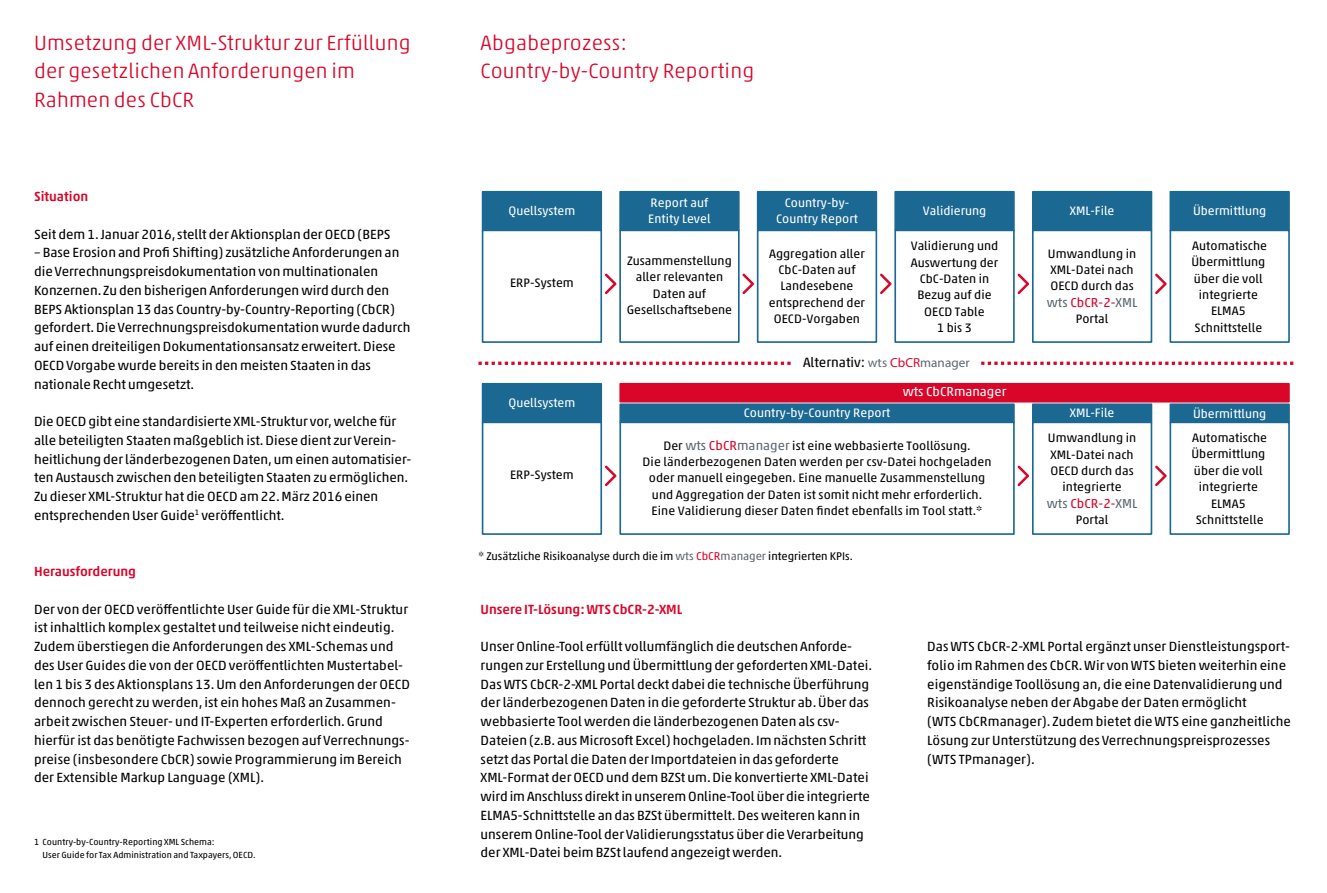
<style>
.page{position:relative;width:1327px;height:893px;background:#fff}
.page>*{position:absolute;margin:0;border:0;box-sizing:border-box;transform-origin:0 0}
.page-title___light_r{font:300 21px/28.5px "Akko Rounded Pro";letter-spacing:.01em;color:#da0629}
.text___regular_black{font:13.5px/18.8px "Akko Pro";color:#000}
.headline_4r_9___medi{font:500 13.5px "Akko Pro";color:#da0629}
.t1{font:13.2px "Akko Pro";letter-spacing:.005em;color:#da0629}
.t2{font:13.2px "Akko Pro";color:#fff}
.t3{font:12.45px/16.4px "Akko Pro";letter-spacing:.005em;color:#000;text-align:center}
.t4{font:12.45px/16.4px "Akko Pro";letter-spacing:.005em;color:#fff}
.t5{font:11.25px "Akko Pro";letter-spacing:-.005em;color:#000}
.footnote___regular_b{font:9px/12.8px "Akko Pro";letter-spacing:.005em;color:#000}
.s1{color:#5d6770}
.s2{font-family:"Myriad Pro";font-size:13.2px;color:#5d6770}
.s3{font-family:"Myriad Pro";font-size:13.2px;color:#da0629}
.s4{font-size:13.2px;color:#5d6770}
.s5{font-size:13.2px;color:#da0629}
.s6{font-size:11.55px;color:#5d6770}
.s7{font-size:11.55px;color:#da0629}
</style>
<div class="page">
<div style="left:482px;top:192px;width:119px;height:38px;background:#1b6893"></div>
<div style="left:482px;top:191px;width:120px;height:40px;border:2px solid #1b6893"></div>
<div style="left:620px;top:192px;width:119px;height:38px;background:#1b6893"></div>
<div style="left:619px;top:191px;width:120px;height:40px;border:2px solid #1b6893"></div>
<div style="left:757px;top:192px;width:119px;height:38px;background:#1b6893"></div>
<div style="left:757px;top:191px;width:120px;height:40px;border:2px solid #1b6893"></div>
<div style="left:1170px;top:192px;width:119px;height:38px;background:#1b6893"></div>
<div style="left:1169px;top:191px;width:120px;height:40px;border:2px solid #1b6893"></div>
<div style="left:1033px;top:192px;width:118px;height:38px;background:#1b6893"></div>
<div style="left:1032px;top:191px;width:120px;height:40px;border:2px solid #1b6893"></div>
<div style="left:895px;top:192px;width:119px;height:38px;background:#1b6893"></div>
<div style="left:894px;top:191px;width:120px;height:40px;border:2px solid #1b6893"></div>
<div style="left:482px;top:229px;width:120px;height:114px;border:2px solid #1b6893"></div>
<div style="left:619px;top:229px;width:120px;height:114px;border:2px solid #1b6893"></div>
<div style="left:757px;top:229px;width:120px;height:114px;border:2px solid #1b6893"></div>
<div style="left:1169px;top:229px;width:120px;height:114px;border:2px solid #1b6893"></div>
<div style="left:1032px;top:229px;width:120px;height:114px;border:2px solid #1b6893"></div>
<div style="left:894px;top:229px;width:120px;height:114px;border:2px solid #1b6893"></div>
<div style="left:482px;top:384px;width:119px;height:38px;background:#1b6893"></div>
<div style="left:482px;top:383px;width:120px;height:40px;border:2px solid #1b6893"></div>
<div style="left:482px;top:421px;width:120px;height:114px;border:2px solid #1b6893"></div>
<div style="left:620px;top:384px;width:669px;height:18px;background:#da0629"></div>
<div style="left:619px;top:383px;width:670px;height:19px;border:2px solid #da0629"></div>
<div style="left:619px;top:421px;width:395px;height:114px;border:2px solid #1b6893"></div>
<div style="left:620px;top:404px;width:394px;height:18px;background:#1b6893"></div>
<div style="left:619px;top:403px;width:395px;height:20px;border:2px solid #1b6893"></div>
<div style="left:1032px;top:421px;width:120px;height:114px;border:2px solid #1b6893"></div>
<div style="left:1033px;top:404px;width:118px;height:18px;background:#1b6893"></div>
<div style="left:1032px;top:403px;width:120px;height:20px;border:2px solid #1b6893"></div>
<div style="left:1169px;top:421px;width:120px;height:114px;border:2px solid #1b6893"></div>
<div style="left:1170px;top:404px;width:119px;height:18px;background:#1b6893"></div>
<div style="left:1169px;top:403px;width:120px;height:20px;border:2px solid #1b6893"></div>
<svg style="left:605px;top:274px;width:11px;height:20px"></svg>
<svg style="left:742px;top:274px;width:12px;height:20px"></svg>
<svg style="left:880px;top:274px;width:11px;height:20px"></svg>
<svg style="left:1155px;top:274px;width:11px;height:20px"></svg>
<svg style="left:1017px;top:274px;width:12px;height:20px"></svg>
<svg style="left:605px;top:466px;width:11px;height:20px"></svg>
<svg style="left:1017px;top:466px;width:12px;height:20px"></svg>
<svg style="left:1155px;top:466px;width:11px;height:20px"></svg>
<svg style="left:478px;top:362px;width:313px;height:3px"></svg>
<svg style="left:981px;top:362px;width:312px;height:3px"></svg>
<p class="page-title___light_r" style="left:34px;top:28px;width:378px">Umsetzung der XML-Struktur zur Erfüllung der gesetzlichen Anforderungen im</p>
<p class="page-title___light_r" style="left:34px;top:85px;width:161px">Rahmen des CbCR</p>
<p class="headline_4r_9___medi" style="left:34px;top:188px;width:56px">Situation</p>
<p class="text___regular_black" style="left:34px;top:224px;width:358px">Seit dem 1. Januar 2016, stellt der Aktionsplan der OECD (BEPS</p>
<p class="text___regular_black" style="left:34px;top:243px;width:378px">– Base Erosion and Profi Shifting) zusätzliche Anforderungen an die Verrechnungspreisdokumentation von multinationalen Konzernen. Zu den bisherigen Anforderungen wird durch den BEPS Aktionsplan 13 das Country-by-Country-Reporting (CbCR) gefordert. Die Verrechnungspreisdokumentation wurde dadurch auf einen dreiteiligen Dokumentationsansatz erweitert. Diese OECD Vorgabe wurde bereits in den meisten Staaten in das nationale Recht umgesetzt.</p>
<p class="text___regular_black" style="left:34px;top:412px;width:379px">Die OECD gibt eine standardisierte XML-Struktur vor, welche für alle beteiligten Staaten maßgeblich ist. Diese dient zur Verein&shy;heitlichung der länderbezogenen Daten, um einen automatisier&shy;ten Austausch zwischen den beteiligten Staaten zu ermöglichen.<br>Zu dieser XML-Struktur hat die OECD am 22. März 2016 einen entsprechenden User Guide<sup>1</sup> veröffentlicht.</p>
<p class="headline_4r_9___medi" style="left:34px;top:563px;width:104px">Herausforderung</p>
<p class="text___regular_black" style="left:34px;top:599px;width:378px">Der von der OECD veröffentlichte User Guide für die XML-Struktur ist inhaltlich komplex gestaltet und teilweise nicht eindeutig.<br>Zudem überstiegen die Anforderungen des XML-Schemas und des User Guides die von der OECD veröffentlichten Mustertabel&shy;len 1 bis 3 des Aktionsplans 13. Um den Anforderungen der OECD dennoch gerecht zu werden, ist ein hohes Maß an Zusammen&shy;arbeit zwischen Steuer- und IT-Experten erforderlich. Grund hierfür ist das benötigte Fachwissen bezogen auf Verrechnungs&shy;preise (insbesondere CbCR) sowie Programmierung im Bereich der Extensible Markup Language (XML).</p>
<p class="footnote___regular_b" style="left:43px;top:836px;width:214px;text-indent:-9px">1 Country-by-Country-Reporting XML Schema:<br>User Guide for Tax Administration and Taxpayers, OECD.</p>
<p class="page-title___light_r" style="left:480px;top:28px;width:148px">Abgabeprozess:</p>
<p class="page-title___light_r" style="left:480px;top:57px;width:275px">Country-by-Country Reporting</p>
<p class="t4" style="left:508px;top:202px;width:68px">Quellsystem</p>
<p class="t4" style="left:648px;top:194px;width:64px">Report auf<br>Entity Level</p>
<p class="t4" style="left:776px;top:194px;width:83px;text-align:center">Country-by-<br>Country Report</p>
<p class="t4" style="left:923px;top:202px;width:65px">Validierung</p>
<p class="t4" style="left:1070px;top:202px;width:46px">XML-File</p>
<p class="t4" style="left:1193px;top:202px;width:75px">Übermittlung</p>
<p class="t3" style="left:510px;top:275px;width:65px">ERP-System</p>
<p class="t4" style="left:508px;top:394px;width:68px">Quellsystem</p>
<p class="t3" style="left:510px;top:467px;width:65px">ERP-System</p>
<p class="t3" style="left:627px;top:252px;width:107px">Zusammenstellung aller relevanten<br>Daten auf<br>Gesellschaftsebene</p>
<p class="t3" style="left:769px;top:245px;width:98px">Aggregation aller<br>CbC-Daten auf<br>Landesebene entsprechend der<br>OECD-Vorgaben</p>
<p class="t3" style="left:1191px;top:237px;width:77px">Automatische<br>Übermittlung über die voll integrierte<br>ELMA5<br>Schnittstelle</p>
<p class="t3" style="left:910px;top:237px;width:89px">Validierung und<br>Auswertung der<br>CbC-Daten in<br>Bezug auf die<br>OECD Table<br>1 bis 3</p>
<p class="t3" style="left:1048px;top:245px;width:90px;text-align:left">Umwandlung in<br>XML-Datei nach<br>OECD durch das</p>
<p class="t1" style="left:1046px;top:294px;width:92px"><span class="s1">wts</span> CbCR-2-<span class="s1">XML</span></p>
<p class="t3" style="left:1075px;top:311px;width:34px">Portal</p>
<p class="text___regular_black" style="left:803px;top:353px;width:168px">Alternativ: <span class="s2">wts</span> <span class="s3">CbCR</span><span class="s2">manager</span></p>
<p class="t2" style="left:902px;top:384px;width:105px">wts CbCRmanager</p>
<p class="t4" style="left:744px;top:405px;width:148px">Country-by-Country Report</p>
<p class="t4" style="left:1070px;top:405px;width:46px">XML-File</p>
<p class="t4" style="left:1193px;top:405px;width:75px">Übermittlung</p>
<p class="t3" style="left:642px;top:437px;width:350px">Der <span class="s4">wts</span> <span class="s5">CbCR</span><span class="s4">manager</span> ist eine webbasierte Toollösung.<br>Die länderbezogenen Daten werden per csv-Datei hochgeladen oder manuell eingegeben. Eine manuelle Zusammenstellung und Aggregation der Daten ist somit nicht mehr erforderlich.<br>Eine Validierung dieser Daten findet ebenfalls im Tool statt.*</p>
<p class="t3" style="left:1048px;top:429px;width:90px">Umwandlung in<br>XML-Datei nach<br>OECD durch das integrierte</p>
<p class="t1" style="left:1046px;top:495px;width:92px"><span class="s1">wts</span> CbCR-2-<span class="s1">XML</span></p>
<p class="t3" style="left:1075px;top:512px;width:34px">Portal</p>
<p class="t3" style="left:1191px;top:429px;width:77px">Automatische<br>Übermittlung über die voll integrierte<br>ELMA5<br>Schnittstelle</p>
<p class="t5" style="left:478px;top:550px;width:376px">* Zusätzliche Risikoanalyse durch die im <span class="s6">wts</span> <span class="s7">CbCR</span><span class="s6">manager</span> integrierten KPIs.</p>
<p class="headline_4r_9___medi" style="left:480px;top:601px;width:203px">Unsere IT-Lösung: WTS CbCR-2-XML</p>
<p class="text___regular_black" style="left:480px;top:637px;width:393px">Unser Online-Tool erfüllt vollumfänglich die deutschen Anforde&shy;rungen zur Erstellung und Übermittlung der geforderten XML-Datei.<br>Das WTS CbCR-2-XML Portal deckt dabei die technische Überführung der länderbezogenen Daten in die geforderte Struktur ab. Über das webbasierte Tool werden die länderbezogenen Daten als csv-Dateien (z.B. aus Microsoft Excel) hochgeladen. Im nächsten Schritt setzt das Portal die Daten der Importdateien in das geforderte XML-Format der OECD und dem BZSt um. Die konvertierte XML-Datei wird im Anschluss direkt in unserem Online-Tool über die integrierte ELMA5-Schnittstelle an das BZSt übermittelt. Des weiteren kann in unserem Online-Tool der Validierungsstatus über die Verarbeitung der XML-Datei beim BZSt laufend angezeigt werden.</p>
<p class="text___regular_black" style="left:927px;top:637px;width:364px">Das WTS CbCR-2-XML Portal ergänzt unser Dienstleistungsport&shy;folio im Rahmen des CbCR. Wir von WTS bieten weiterhin eine eigenständige Toollösung an, die eine Datenvalidierung und Risikoanalyse neben der Abgabe der Daten ermöglicht</p>
<p class="text___regular_black" style="left:927px;top:712px;width:365px">(WTS CbCRmanager). Zudem bietet die WTS eine ganzheitliche<br>Lösung zur Unterstützung des Verrechnungspreisprozesses (WTS TPmanager).</p>
</div>
